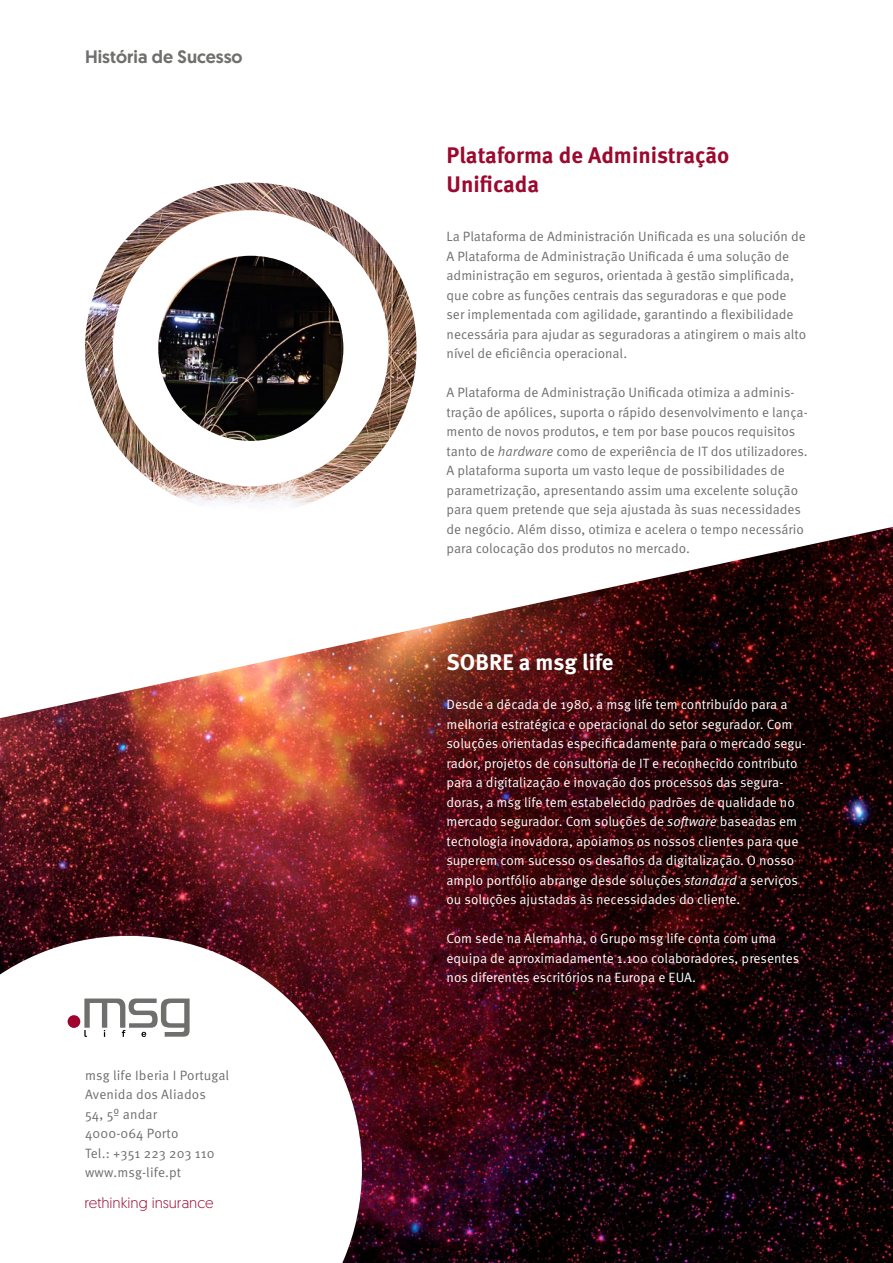
<style>
.page{position:relative;width:893px;height:1263px;background:#fff}
.page>*{position:absolute;margin:0;border:0;box-sizing:border-box;transform-origin:0 0}
.t1{font:700 22.5px/28.5px "Meta Pro";color:#9c092f}
.t2{font:700 22.5px "Meta Pro";color:#fff}
.t3{font:500 18px "Geomanist";color:#6f6f6e}
.t4{font:300 15px "Geomanist";color:#9c092f}
.t5{font:13.5px/19.5px "Meta Pro Norm";color:#6f6f6e}
.t6{font:13.5px/19.5px "Meta Pro Norm";color:#fff}
.s1{font-family:"Meta Pro Norm Ita"}
</style>
<div class="page">
<img style="left:0;top:527px;width:893px;height:736px">
<svg style="left:0;top:936px;width:362px;height:327px"></svg>
<div style="left:68px;top:1015px;width:12px;height:13px;background:#9e042d;border-radius:50%"></div>
<svg style="left:84px;top:998px;width:106px;height:39px"></svg>
<img style="left:85px;top:183px;width:332px;height:331px;border-radius:166px">
<img style="left:113px;top:210px;width:276px;height:276px">
<h2 class="t3" style="left:85px;top:45px;width:159px">História de Sucesso</h2>
<p class="t5" style="left:85px;top:1064px;width:146px">msg life Iberia I Portugal<br>Avenida dos Aliados<br>54, 5º andar<br>4000-064 Porto<br>Tel.: +351 223 203 110 www.msg-life.pt</p>
<p class="t4" style="left:84px;top:1193px;width:131px">rethinking insurance</p>
<h1 class="t1" style="left:446px;top:140px;width:284px">Plataforma de Administração<br>Unificada</h1>
<p class="t5" style="left:446px;top:226px;width:361px">La Plataforma de Administración Unificada es una solución de A Plataforma de Administração Unificada é uma solução de administração em seguros, orientada à gestão simplificada, que cobre as funções centrais das seguradoras e que pode ser implementada com agilidade, garantindo a flexibilidade necessária para ajudar as seguradoras a atingirem o mais alto nível de eficiência operacional.</p>
<p class="t5" style="left:446px;top:382px;width:363px">A Plataforma de Administração Unificada otimiza a adminis&shy;tração de apólices, suporta o rápido desenvolvimento e lança&shy;mento de novos produtos, e tem por base poucos requisitos tanto de <span class="s1">hardware</span> como de experiência de IT dos utilizadores.<br>A plataforma suporta um vasto leque de possibilidades de parametrização, apresentando assim uma excelente solução para quem pretende que seja ajustada às suas necessidades de negócio. Além disso, otimiza e acelera o tempo necessário para colocação dos produtos no mercado.</p>
<h1 class="t2" style="left:446px;top:645px;width:169px">SOBRE a msg life</h1>
<p class="t6" style="left:446px;top:694px;width:361px">Desde a década de 1980, a msg life tem contribuído para a melhoria estratégica e operacional do setor segurador. Com soluções orientadas especificadamente para o mercado segu&shy;rador, projetos de consultoria de IT e reconhecido contributo para a digitalização e inovação dos processos das segura&shy;doras, a msg life tem estabelecido padrões de qualidade no mercado segurador. Com soluções de <span class="s1">software</span> baseadas em tecnologia inovadora, apoiamos os nossos clientes para que superem com sucesso os desafios da digitalização. O nosso amplo portfólio abrange desde soluções <span class="s1">standard</span> a serviços ou soluções ajustadas às necessidades do cliente.</p>
<p class="t6" style="left:446px;top:928px;width:354px">Com sede na Alemanha, o Grupo msg life conta com uma equipa de aproximadamente 1.100 colaboradores, presentes nos diferentes escritórios na Europa e EUA.</p>
</div>
